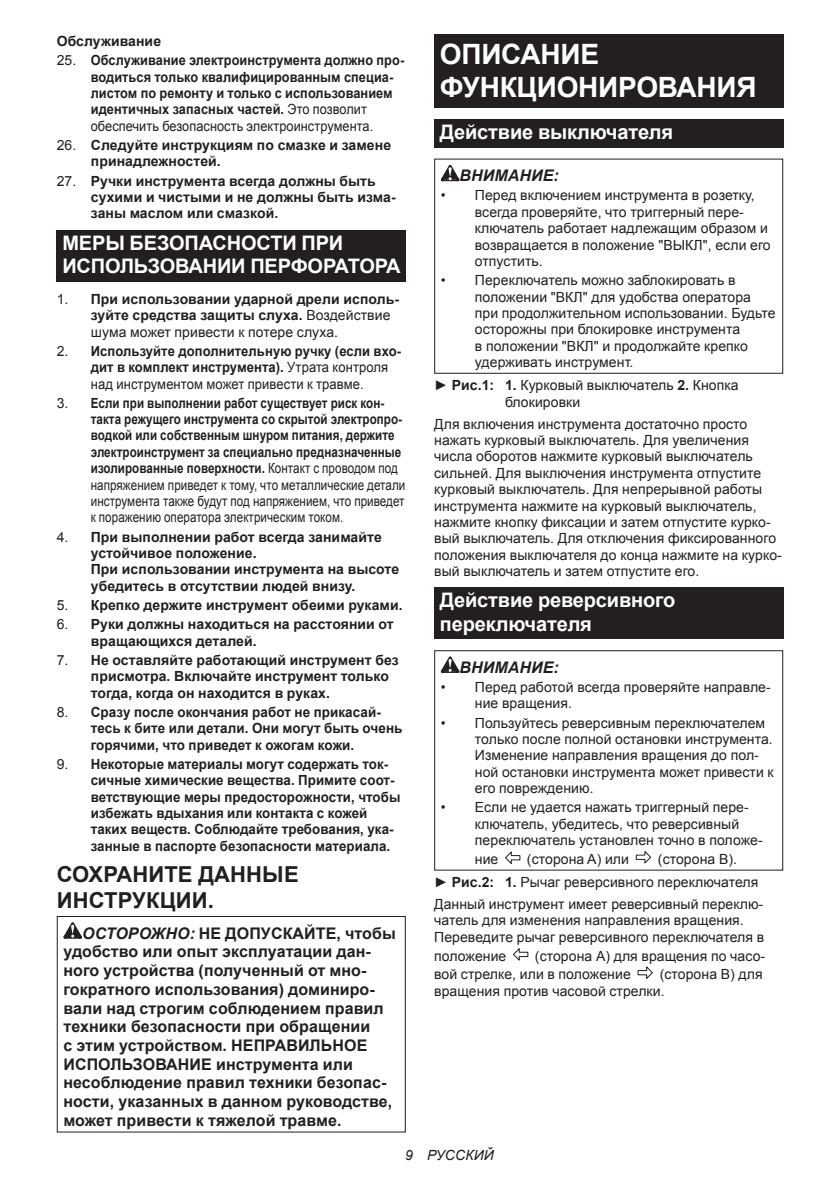
<style>
.page{position:relative;width:840px;height:1191px;background:#fff}
.page>*{position:absolute;margin:0;border:0;box-sizing:border-box;transform-origin:0 0}
.t1{font:700 28px/32.8px "Arial";letter-spacing:-.01em;color:#fff}
.t2{font:700 22px/25.8px "Arial";letter-spacing:.005em;color:#231f20}
.t3{font:700 20px/23.4px "Arial";letter-spacing:-.01em;color:#fff}
.t4{font:700 16px/18.8px "Arial";letter-spacing:.005em;color:#231f20}
.t5{font:italic 700 16px "Arial";letter-spacing:.005em;color:#231f20}
.t6{font:14px/16.4px "Arial";letter-spacing:.005em;color:#231f20}
.t7{font:700 14px/16.4px "Arial";letter-spacing:.005em;color:#231f20}
.t8{font:700 14px/16.4px "Arial";letter-spacing:.005em;color:#231f20;scale:.83 1}
.t9{font:700 14px/16.4px "Arial";letter-spacing:.005em;color:#231f20;scale:.95 1}
.t10{font:700 14px/16.4px "Arial";letter-spacing:.005em;color:#231f20;scale:.91 1}
.t11{font:700 14px/16.4px "Arial";letter-spacing:.005em;color:#231f20;scale:.93 1}
.t12{font:700 14px/16.4px "Arial";letter-spacing:.005em;color:#231f20;scale:.96 1}
.t13{font:italic 14px "Arial";letter-spacing:.005em;color:#231f20}
.s1{font-weight:400}
.s2{font-style:italic}
.s3{font-weight:700}
</style>
<div class="page">
<div style="left:57px;top:230px;width:348px;height:52px;background:#231f20"></div>
<svg style="left:63px;top:922px;width:19px;height:16px"></svg>
<div style="left:57px;top:916px;width:348px;height:216px;border:1px solid #231f20"></div>
<div style="left:434px;top:34px;width:348px;height:74px;background:#231f20"></div>
<div style="left:434px;top:119px;width:348px;height:29px;background:#231f20"></div>
<svg style="left:440px;top:165px;width:19px;height:16px"></svg>
<div style="left:434px;top:159px;width:348px;height:215px;border:1px solid #231f20"></div>
<div style="left:434px;top:587px;width:348px;height:52px;background:#231f20"></div>
<svg style="left:440px;top:656px;width:19px;height:17px"></svg>
<svg style="left:505px;top:851px;width:15px;height:13px"></svg>
<svg style="left:635px;top:851px;width:16px;height:13px"></svg>
<div style="left:434px;top:650px;width:348px;height:220px;border:1px solid #231f20"></div>
<svg style="left:513px;top:948px;width:15px;height:12px"></svg>
<svg style="left:637px;top:966px;width:16px;height:13px"></svg>
<p class="t7" style="left:57px;top:33px;width:106px">Обслуживание</p>
<p class="t10" style="left:91px;top:53px;width:346px;text-indent:-34px"><span class="s1">25.</span> Обслуживание электроинструмента должно про&shy;водиться только квалифицированным специа&shy;листом по ремонту и только с использованием идентичных запасных частей. <span class="s1">Это позволит обеспечить безопасность электроинструмента.</span></p>
<p class="t7" style="left:91px;top:137px;width:302px;text-indent:-34px"><span class="s1">26.</span> Следуйте инструкциям по смазке и замене принадлежностей.</p>
<p class="t7" style="left:91px;top:173px;width:306px;text-indent:-34px"><span class="s1">27.</span> Ручки инструмента всегда должны быть сухими и чистыми и не должны быть изма&shy;заны маслом или смазкой.</p>
<h3 class="t3" style="left:62px;top:232px;width:339px">МЕРЫ БЕЗОПАСНОСТИ ПРИ<br>ИСПОЛЬЗОВАНИИ ПЕРФОРАТОРА</h3>
<p class="t7" style="left:91px;top:291px;width:309px;text-indent:-34px"><span class="s1">1.</span> При использовании ударной дрели исполь&shy;зуйте средства защиты слуха. <span class="s1">Воздействие шума может привести к потере слуха.</span></p>
<p class="t11" style="left:91px;top:343px;width:335px;text-indent:-34px"><span class="s1">2.</span> Используйте дополнительную ручку (если вхо&shy;дит в комплект инструмента). <span class="s1">Утрата контроля над инструментом может привести к травме.</span></p>
<p class="t8" style="left:91px;top:395px;width:380px;text-indent:-34px"><span class="s1">3.</span> Если при выполнении работ существует риск кон&shy;такта режущего инструмента со скрытой электропро&shy;водкой или собственным шнуром питания, держите электроинструмент за специально предназначенные изолированные поверхности. <span class="s1">Контакт с проводом под напряжением приведет к тому, что металлические детали инструмента также будут под напряжением, что приведет к поражению оператора электрическим током.</span></p>
<p class="t7" style="left:91px;top:529px;width:310px;text-indent:-34px"><span class="s1">4.</span> При выполнении работ всегда занимайте устойчивое положение.<br>При использовании инструмента на высоте убедитесь в отсутствии людей внизу.</p>
<p class="t7" style="left:57px;top:597px;width:347px"><span class="s1">5.</span> Крепко держите инструмент обеими руками.</p>
<p class="t7" style="left:91px;top:616px;width:304px;text-indent:-34px"><span class="s1">6.</span> Руки должны находиться на расстоянии от вращающихся деталей.</p>
<p class="t7" style="left:91px;top:652px;width:309px;text-indent:-34px"><span class="s1">7.</span> Не оставляйте работающий инструмент без присмотра. Включайте инструмент только тогда, когда он находится в руках.</p>
<p class="t12" style="left:91px;top:704px;width:326px;text-indent:-34px"><span class="s1">8.</span> Сразу после окончания работ не прикасай&shy;тесь к бите или детали. Они могут быть очень горячими, что приведет к ожогам кожи.</p>
<p class="t9" style="left:91px;top:756px;width:327px;text-indent:-34px"><span class="s1">9.</span> Некоторые материалы могут содержать ток&shy;сичные химические вещества. Примите соот&shy;ветствующие меры предосторожности, чтобы избежать вдыхания или контакта с кожей таких веществ. Соблюдайте требования, ука&shy;занные в паспорте безопасности материала.</p>
<h2 class="t2" style="left:57px;top:862px;width:243px">СОХРАНИТЕ ДАННЫЕ<br>ИНСТРУКЦИИ.</h2>
<p class="t4" style="left:63px;top:924px;width:333px;text-indent:19px"><span class="s2">ОСТОРОЖНО:</span> НЕ ДОПУСКАЙТЕ, чтобы удобство или опыт эксплуатации дан&shy;ного устройства (полученный от мно&shy;гократного использования) доминиро&shy;вали над строгим соблюдением правил техники безопасности при обращении<br>с этим устройством. НЕПРАВИЛЬНОЕ ИСПОЛЬЗОВАНИЕ инструмента или несоблюдение правил техники безопас&shy;ности, указанных в данном руководстве, может привести к тяжелой травме.</p>
<h1 class="t1" style="left:439px;top:38px;width:318px">ОПИСАНИЕ<br>ФУНКЦИОНИРОВАНИЯ</h1>
<h3 class="t3" style="left:439px;top:121px;width:235px">Действие выключателя</h3>
<p class="t5" style="left:459px;top:165px;width:101px">ВНИМАНИЕ:</p>
<p class="t6" style="left:474px;top:187px;width:297px;text-indent:-34px">• Перед включением инструмента в розетку, всегда проверяйте, что триггерный пере&shy;ключатель работает надлежащим образом и возвращается в положение "ВЫКЛ", если его отпустить.</p>
<p class="t6" style="left:474px;top:272px;width:302px;text-indent:-34px">• Переключатель можно заблокировать в положении "ВКЛ" для удобства оператора при продолжительном использовании. Будьте осторожны при блокировке инструмента<br>в положении "ВКЛ" и продолжайте крепко удерживать инструмент.</p>
<p class="t6" style="left:504px;top:377px;width:235px;text-indent:-71px">► <span class="s3">Рис.1: 1.</span> Курковый выключатель <span class="s3">2.</span> Кнопка блокировки</p>
<p class="t6" style="left:434px;top:415px;width:349px">Для включения инструмента достаточно просто нажать курковый выключатель. Для увеличения числа оборотов нажмите курковый выключатель сильней. Для выключения инструмента отпустите курковый выключатель. Для непрерывной работы инструмента нажмите на курковый выключатель, нажмите кнопку фиксации и затем отпустите курко&shy;вый выключатель. Для отключения фиксированного положения выключателя до конца нажмите на курко&shy;вый выключатель и затем отпустите его.</p>
<h3 class="t3" style="left:439px;top:589px;width:237px">Действие реверсивного переключателя</h3>
<p class="t5" style="left:459px;top:656px;width:101px">ВНИМАНИЕ:</p>
<p class="t6" style="left:474px;top:679px;width:297px;text-indent:-34px">• Перед работой всегда проверяйте направле&shy;ние вращения.</p>
<p class="t6" style="left:474px;top:714px;width:300px;text-indent:-34px">• Пользуйтесь реверсивным переключателем только после полной остановки инструмента.<br>Изменение направления вращения до пол&shy;ной остановки инструмента может привести к его повреждению.</p>
<p class="t6" style="left:474px;top:799px;width:289px;text-indent:-34px">• Если не удается нажать триггерный пере&shy;ключатель, убедитесь, что реверсивный переключатель установлен точно в положе-</p>
<p class="t6" style="left:474px;top:851px;width:25px">ние</p>
<p class="t6" style="left:526px;top:851px;width:103px">(сторона A) или</p>
<p class="t6" style="left:434px;top:848px;width:330px;line-height:22.6px;text-indent:224px">(сторона B).<br>► <span class="s3">Рис.2: 1.</span> Рычаг реверсивного переключателя<br>Данный инструмент имеет реверсивный переклю-</p>
<p class="t6" style="left:434px;top:912px;width:331px">чатель для изменения направления вращения.<br>Переведите рычаг реверсивного переключателя в</p>
<p class="t6" style="left:434px;top:947px;width:74px">положение</p>
<p class="t6" style="left:434px;top:946px;width:332px;line-height:18.8px;text-indent:101px">(сторона А) для вращения по часо&shy;вой стрелке, или в положение</p>
<p class="t6" style="left:434px;top:966px;width:330px;text-indent:225px">(сторона В) для вращения против часовой стрелки.</p>
<p class="t13" style="left:405px;top:1147px;width:90px">9 РУССКИЙ</p>
</div>
